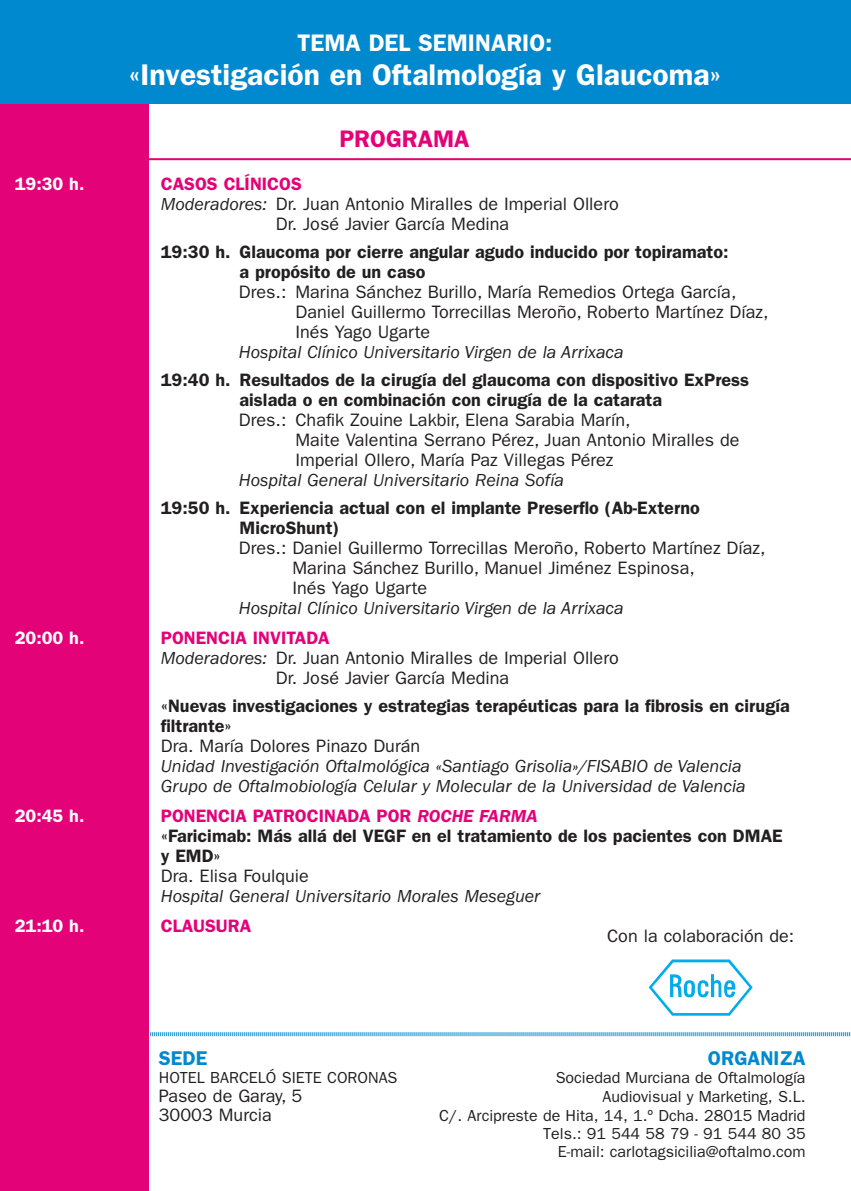
<style>
.page{position:relative;width:851px;height:1191px;background:#fff}
.page>*{position:absolute;margin:0;border:0;box-sizing:border-box;transform-origin:0 0}
.t1{font:600 30px "ITC Franklin Gothic Std";color:#fff}
.t2{font:600 24px "ITC Franklin Gothic Std";color:#fff}
.t3{font:600 24px "ITC Franklin Gothic Std";color:#e40278}
.t4{font:600 20px "ITC Franklin Gothic Std";color:#0089cf}
._07-Centro{font:18px/20px "ITC Franklin Gothic Std";color:#231f20}
._07-Centro-2{font:600 18px/20px "ITC Franklin Gothic Std";color:#231f20}
._07-Centro-3{font:italic 18px "ITC Franklin Gothic Std";color:#231f20}
._01-Con_hora{font:600 18px "ITC Franklin Gothic Std";color:#e40278}
._01-Con_hora-2{font:600 18px "ITC Franklin Gothic Std";color:#fff}
.t5{font:16px "ITC Franklin Gothic Std";color:#231f20}
.s1{font-style:italic}
</style>
<div class="page">
<div style="left:0;top:96px;width:149px;height:1095px;background:#e40278"></div>
<svg style="left:150px;top:1032px;width:700px;height:5px;background:#98cfeb"></svg>
<hr style="left:15px;top:158px;width:835px;height:2px;background:#e40278">
<div style="left:0;top:0;width:850px;height:103px;background:#0089cf"></div>
<svg style="left:648px;top:959px;width:104px;height:56px"></svg>
<p class="t2" style="left:297px;top:29px;width:256px">TEMA DEL SEMINARIO:</p>
<p class="t1" style="left:128px;top:57px;width:594px">«Investigación en Oftalmología y Glaucoma»</p>
<p class="t3" style="left:339px;top:124px;width:132px">PROGRAMA</p>
<p class="_01-Con_hora-2" style="left:15px;top:173px;width:71px">19:30 h.</p>
<p class="_01-Con_hora" style="left:161px;top:173px;width:142px">CASOS CLÍNICOS</p>
<p class="_07-Centro" style="left:161px;top:194px;width:459px;text-align:center"><span class="s1">Moderadores:</span> Dr. Juan Antonio Miralles de Imperial Ollero<br>Dr. José Javier García Medina</p>
<p class="_07-Centro-2" style="left:239px;top:242px;width:490px;text-indent:-79px">19:30 h. Glaucoma por cierre angular agudo inducido por topiramato: a propósito de un caso</p>
<p class="_07-Centro" style="left:295px;top:282px;width:474px;text-indent:-57px">Dres.: Marina Sánchez Burillo, María Remedios Ortega García,<br>Daniel Guillermo Torrecillas Meroño, Roberto Martínez Díaz,<br>Inés Yago Ugarte</p>
<p class="_07-Centro-3" style="left:239px;top:342px;width:386px">Hospital Clínico Universitario Virgen de la Arrixaca</p>
<p class="_07-Centro-2" style="left:161px;top:370px;width:590px;text-align:center">19:40 h. Resultados de la cirugía del glaucoma con dispositivo ExPress aislada o en combinación con cirugía de la catarata</p>
<p class="_07-Centro" style="left:295px;top:410px;width:445px;text-indent:-57px">Dres.: Chafik Zouine Lakbir, Elena Sarabia Marín,<br>Maite Valentina Serrano Pérez, Juan Antonio Miralles de<br>Imperial Ollero, María Paz Villegas Pérez</p>
<p class="_07-Centro-3" style="left:239px;top:470px;width:327px">Hospital General Universitario Reina Sofía</p>
<p class="_07-Centro-2" style="left:239px;top:498px;width:461px;text-indent:-79px">19:50 h. Experiencia actual con el implante Preserflo (Ab-Externo<br>MicroShunt)</p>
<p class="_07-Centro" style="left:292px;top:538px;width:474px;text-indent:-53px">Dres.: Daniel Guillermo Torrecillas Meroño, Roberto Martínez Díaz,<br>Marina Sánchez Burillo, Manuel Jiménez Espinosa,<br>Inés Yago Ugarte</p>
<p class="_07-Centro-3" style="left:239px;top:598px;width:386px">Hospital Clínico Universitario Virgen de la Arrixaca</p>
<p class="_01-Con_hora-2" style="left:15px;top:627px;width:71px">20:00 h.</p>
<p class="_01-Con_hora" style="left:161px;top:627px;width:170px">PONENCIA INVITADA</p>
<p class="_07-Centro" style="left:161px;top:648px;width:459px;text-align:center"><span class="s1">Moderadores:</span> Dr. Juan Antonio Miralles de Imperial Ollero<br>Dr. José Javier García Medina</p>
<p class="_07-Centro-2" style="left:161px;top:696px;width:630px">«Nuevas investigaciones y estrategias terapéuticas para la fibrosis en cirugía filtrante»</p>
<p class="_07-Centro" style="left:161px;top:736px;width:261px">Dra. María Dolores Pinazo Durán</p>
<p class="_07-Centro-3" style="left:161px;top:756px;width:582px">Unidad Investigación Oftalmológica «Santiago Grisolia»/FISABIO de Valencia</p>
<p class="_07-Centro-3" style="left:161px;top:776px;width:586px">Grupo de Oftalmobiología Celular y Molecular de la Universidad de Valencia</p>
<p class="_01-Con_hora-2" style="left:15px;top:805px;width:71px">20:45 h.</p>
<p class="_01-Con_hora" style="left:161px;top:805px;width:378px">PONENCIA PATROCINADA POR <span class="s1">ROCHE FARMA</span></p>
<p class="_07-Centro-2" style="left:161px;top:826px;width:623px">«Faricimab: Más allá del VEGF en el tratamiento de los pacientes con DMAE y EMD»</p>
<p class="_07-Centro" style="left:161px;top:866px;width:149px">Dra. Elisa Foulquie</p>
<p class="_07-Centro-3" style="left:161px;top:886px;width:381px">Hospital General Universitario Morales Meseguer</p>
<p class="_01-Con_hora-2" style="left:15px;top:915px;width:71px">21:10 h.</p>
<p class="_01-Con_hora" style="left:161px;top:915px;width:92px">CLAUSURA</p>
<p class="_07-Centro" style="left:607px;top:926px;width:189px">Con la colaboración de:</p>
<p class="t4" style="left:159px;top:1045px;width:50px">SEDE</p>
<p class="t4" style="left:707px;top:1045px;width:99px">ORGANIZA</p>
<p class="t5" style="left:159px;top:1068px;width:240px">HOTEL BARCELÓ SIETE CORONAS</p>
<p class="t5" style="left:555px;top:1068px;width:251px">Sociedad Murciana de Oftalmología</p>
<p class="_07-Centro" style="left:159px;top:1085px;width:145px">Paseo de Garay, 5</p>
<p class="t5" style="left:602px;top:1087px;width:205px">Audiovisual y Marketing, S.L.</p>
<p class="_07-Centro" style="left:159px;top:1104px;width:114px">30003 Murcia</p>
<p class="t5" style="left:439px;top:1106px;width:368px">C/. Arcipreste de Hita, 14, 1.º Dcha. 28015 Madrid</p>
<p class="t5" style="left:543px;top:1124px;width:264px">Tels.: 91 544 58 79 - 91 544 80 35</p>
<p class="t5" style="left:558px;top:1142px;width:249px">E-mail: carlotagsicilia@oftalmo.com</p>
</div>
